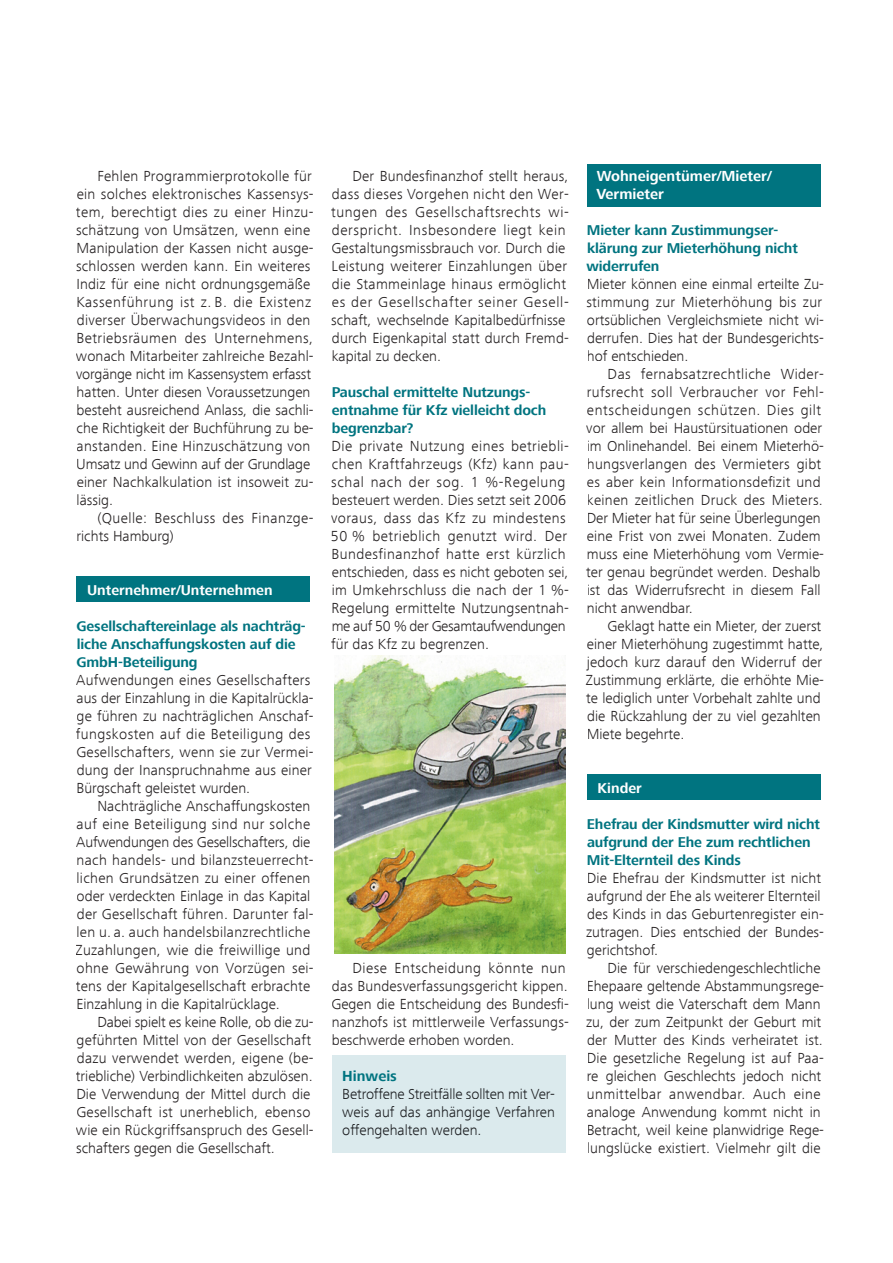
<style>
.page{position:relative;width:893px;height:1263px;background:#fff}
.page>*{position:absolute;margin:0;border:0;box-sizing:border-box;transform-origin:0 0}
.t1{font:300 15px/18px "Frutiger Next Com";letter-spacing:.01em;color:#231f20}
.t2{font:300 15px/18px "Frutiger Next Com";color:#1a1c1f;text-align:justify}
.t3{font:300 15px/18px "Frutiger Next Com";letter-spacing:.03em;color:#231f20}
.t4{font:700 15px/18px "Frutiger Next Com";color:#fff}
.t5{font:700 15px "Frutiger Next Com";color:#007480}
.t6{font:700 14.7px/18px "Frutiger Next Com";letter-spacing:-.01em;color:#007480}
.t7{font:700 14.7px "Frutiger Next Com";color:#fff}
</style>
<div class="page">
<div style="left:77px;top:577px;width:233px;height:25px;background:#007480"></div>
<div style="left:332px;top:1056px;width:234px;height:97px;background:#dbeaed"></div>
<div style="left:587px;top:164px;width:234px;height:42px;background:#007480"></div>
<div style="left:587px;top:775px;width:234px;height:25px;background:#007480"></div>
<img style="left:334px;top:656px;width:232px;height:298px">
<p class="t1" style="left:76px;top:167px;width:239px;text-indent:21px">Fehlen Programmierprotokolle für ein solches elektronisches Kassensys&shy;tem, berechtigt dies zu einer Hinzu&shy;schätzung von Umsätzen, wenn eine Manipulation der Kassen nicht ausge&shy;schlossen werden kann. Ein weiteres Indiz für eine nicht ordnungsgemäße Kassenführung ist z. B. die Existenz diverser Überwachungsvideos in den Betriebsräumen des Unternehmens, wonach Mitarbeiter zahlreiche Bezahl&shy;vorgänge nicht im Kassensystem erfasst hatten. Unter diesen Voraussetzungen besteht ausreichend Anlass, die sachli&shy;che Richtigkeit der Buchführung zu be&shy;anstanden. Eine Hinzuschätzung von Umsatz und Gewinn auf der Grundlage einer Nachkalkulation ist insoweit zu&shy;lässig.</p>
<p class="t3" style="left:77px;top:509px;width:239px;text-indent:21px">(Quelle: Beschluss des Finanzge&shy;richts Hamburg)</p>
<p class="t7" style="left:87px;top:581px;width:187px">Unternehmer/Unternehmen</p>
<p class="t6" style="left:77px;top:617px;width:231px">Gesellschaftereinlage als nachträg&shy;liche Anschaffungskosten auf die<br>GmbH-Beteiligung</p>
<p class="t1" style="left:76px;top:671px;width:239px">Aufwendungen eines Gesellschafters aus der Einzahlung in die Kapitalrückla&shy;ge führen zu nachträglichen Anschaf&shy;fungskosten auf die Beteiligung des Gesellschafters, wenn sie zur Vermei&shy;dung der Inanspruchnahme aus einer Bürgschaft geleistet wurden.</p>
<p class="t1" style="left:76px;top:797px;width:240px;text-indent:22px">Nachträgliche Anschaffungskosten auf eine Beteiligung sind nur solche Aufwendungen des Gesellschafters, die nach handels- und bilanzsteuerrecht&shy;lichen Grundsätzen zu einer offenen oder verdeckten Einlage in das Kapital der Gesellschaft führen. Darunter fal&shy;len u. a. auch handelsbilanzrechtliche Zuzahlungen, wie die freiwillige und ohne Gewährung von Vorzügen sei&shy;tens der Kapitalgesellschaft erbrachte Einzahlung in die Kapitalrücklage.</p>
<p class="t1" style="left:76px;top:1013px;width:239px;text-indent:21px">Dabei spielt es keine Rolle, ob die zu&shy;geführten Mittel von der Gesellschaft dazu verwendet werden, eigene (be&shy;triebliche) Verbindlichkeiten abzulösen.<br>Die Verwendung der Mittel durch die Gesellschaft ist unerheblich, ebenso wie ein Rückgriffsanspruch des Gesell&shy;schafters gegen die Gesellschaft.</p>
<p class="t1" style="left:331px;top:167px;width:239px;text-indent:21px">Der Bundesfinanzhof stellt heraus, dass dieses Vorgehen nicht den Wer&shy;tungen des Gesellschaftsrechts wi&shy;derspricht. Insbesondere liegt kein Gestaltungsmissbrauch vor. Durch die Leistung weiterer Einzahlungen über die Stammeinlage hinaus ermöglicht es der Gesellschafter seiner Gesell&shy;schaft, wechselnde Kapitalbedürfnisse durch Eigenkapital statt durch Fremd&shy;kapital zu decken.</p>
<p class="t6" style="left:332px;top:383px;width:216px">Pauschal ermittelte Nutzungs&shy;entnahme für Kfz vielleicht doch begrenzbar?</p>
<p class="t1" style="left:331px;top:437px;width:239px">Die private Nutzung eines betriebli&shy;chen Kraftfahrzeugs (Kfz) kann pau&shy;schal nach der sog. 1 %-Regelung besteuert werden. Dies setzt seit 2006 voraus, dass das Kfz zu mindestens 50 % betrieblich genutzt wird. Der Bundesfinanzhof hatte erst kürzlich entschieden, dass es nicht geboten sei, im Umkehrschluss die nach der 1 %- Regelung ermittelte Nutzungsentnah&shy;me auf 50 % der Gesamtaufwendungen für das Kfz zu begrenzen.</p>
<p class="t1" style="left:331px;top:959px;width:239px;text-indent:21px">Diese Entscheidung könnte nun das Bundesverfassungsgericht kippen.<br>Gegen die Entscheidung des Bundesfi&shy;nanzhofs ist mittlerweile Verfassungs&shy;beschwerde erhoben worden.</p>
<p class="t5" style="left:342px;top:1067px;width:56px">Hinweis</p>
<p class="t2" style="left:342px;top:1085px;width:214px">Betroffene Streitfälle sollten mit Ver&shy;weis auf das anhängige Verfahren offengehalten werden.</p>
<p class="t4" style="left:596px;top:167px;width:177px">Wohneigentümer/Mieter/<br>Vermieter</p>
<p class="t6" style="left:586px;top:221px;width:213px">Mieter kann Zustimmungser&shy;klärung zur Mieterhöhung nicht widerrufen</p>
<p class="t1" style="left:586px;top:275px;width:239px">Mieter können eine einmal erteilte Zu&shy;stimmung zur Mieterhöhung bis zur ortsüblichen Vergleichsmiete nicht wi&shy;derrufen. Dies hat der Bundesgerichts&shy;hof entschieden.</p>
<p class="t1" style="left:586px;top:365px;width:239px;text-indent:21px">Das fernabsatzrechtliche Wider&shy;rufsrecht soll Verbraucher vor Fehl&shy;entscheidungen schützen. Dies gilt vor allem bei Haustürsituationen oder im Onlinehandel. Bei einem Mieterhö&shy;hungsverlangen des Vermieters gibt es aber kein Informationsdefizit und keinen zeitlichen Druck des Mieters.<br>Der Mieter hat für seine Überlegungen eine Frist von zwei Monaten. Zudem muss eine Mieterhöhung vom Vermie&shy;ter genau begründet werden. Deshalb ist das Widerrufsrecht in diesem Fall nicht anwendbar.</p>
<p class="t1" style="left:586px;top:617px;width:240px;text-indent:22px">Geklagt hatte ein Mieter, der zuerst einer Mieterhöhung zugestimmt hatte, jedoch kurz darauf den Widerruf der Zustimmung erklärte, die erhöhte Mie&shy;te lediglich unter Vorbehalt zahlte und die Rückzahlung der zu viel gezahlten Miete begehrte.</p>
<p class="t7" style="left:598px;top:779px;width:46px">Kinder</p>
<p class="t6" style="left:587px;top:815px;width:235px">Ehefrau der Kindsmutter wird nicht aufgrund der Ehe zum rechtlichen<br>Mit-Elternteil des Kinds</p>
<p class="t1" style="left:586px;top:869px;width:239px">Die Ehefrau der Kindsmutter ist nicht aufgrund der Ehe als weiterer Elternteil des Kinds in das Geburtenregister ein&shy;zutragen. Dies entschied der Bundes&shy;gerichtshof.</p>
<p class="t1" style="left:586px;top:959px;width:239px;text-indent:21px">Die für verschiedengeschlechtliche Ehepaare geltende Abstammungsrege&shy;lung weist die Vaterschaft dem Mann zu, der zum Zeitpunkt der Geburt mit der Mutter des Kinds verheiratet ist.<br>Die gesetzliche Regelung ist auf Paa&shy;re gleichen Geschlechts jedoch nicht unmittelbar anwendbar. Auch eine analoge Anwendung kommt nicht in Betracht, weil keine planwidrige Rege&shy;lungslücke existiert. Vielmehr gilt die</p>
</div>
